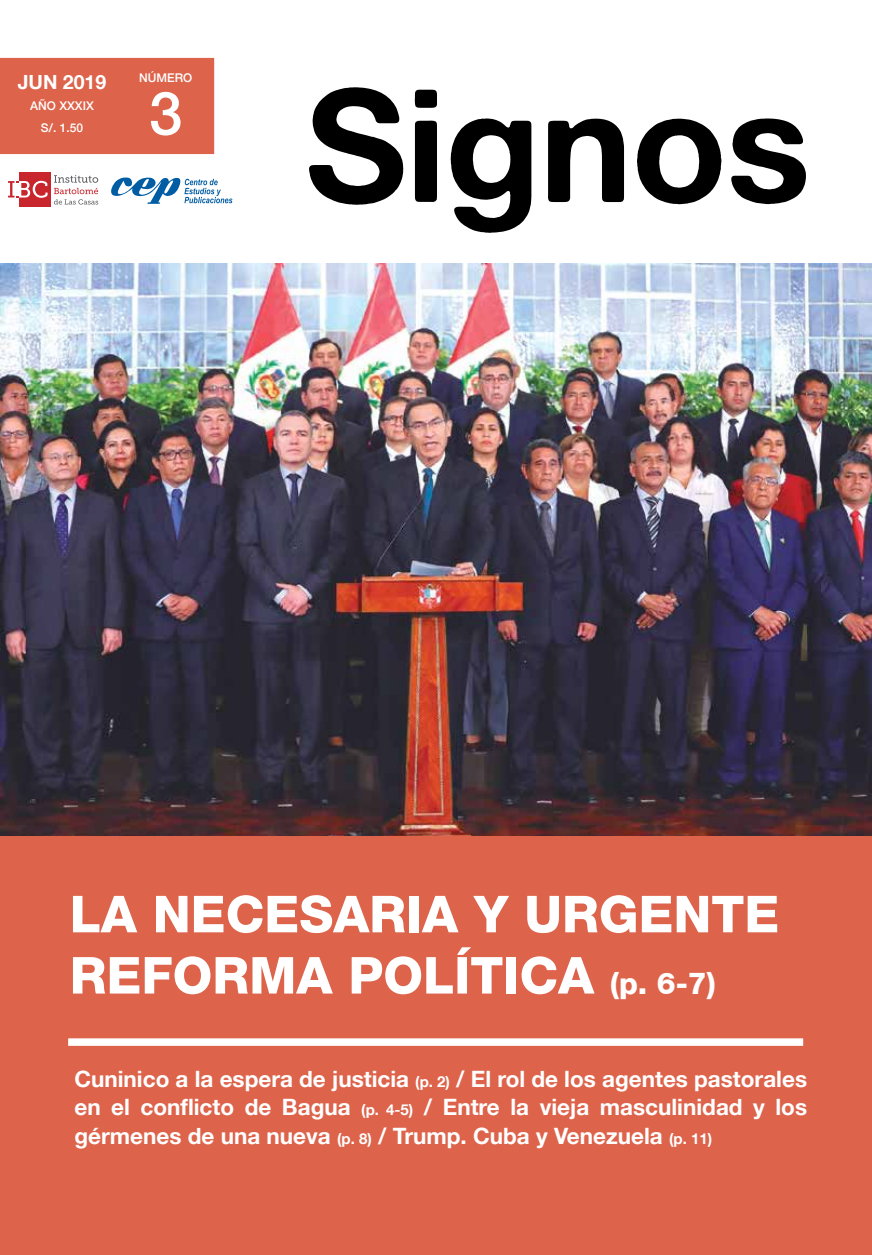
<style>
.page{position:relative;width:872px;height:1255px;background:#fff}
.page>*{position:absolute;margin:0;border:0;box-sizing:border-box;transform-origin:0 0}
.t1{font:500 60px "Helvetica 65";color:#fff}
.t2{font:800 51px/61.2px "Helvetica 85";color:#fff}
.t3{font:700 22.5px/28.5px "Helvetica 75";color:#fff;text-align:justify}
.t4{font:700 19.5px "Helvetica 75";color:#fff}
.t5{font:500 12px/22.5px "Helvetica 65";color:#fff;text-align:center}
.s1{font-size:30px}
.s2{font-size:15px}
</style>
<div class="page">
<img style="left:0;top:263px;width:872px;height:573px">
<div style="left:1px;top:59px;width:212px;height:94px;background:#dd634b"></div>
<div style="left:0;top:58px;width:214px;height:96px;border:2px solid #dd634b"></div>
<svg style="left:309px;top:87px;width:94px;height:118px"></svg>
<svg style="left:415px;top:90px;width:22px;height:112px;background:#202020"></svg>
<svg style="left:451px;top:118px;width:80px;height:115px"></svg>
<svg style="left:548px;top:118px;width:76px;height:84px"></svg>
<svg style="left:637px;top:119px;width:84px;height:85px"></svg>
<svg style="left:731px;top:118px;width:75px;height:86px"></svg>
<svg style="left:111px;top:177px;width:121px;height:27px"></svg>
<div style="left:19px;top:172px;width:32px;height:34px;background:#c9252c"></div>
<svg style="left:54px;top:175px;width:44px;height:29px"></svg>
<svg style="left:8px;top:181px;width:40px;height:17px"></svg>
<div style="left:0;top:836px;width:872px;height:418px;background:#dd634b"></div>
<div style="left:68px;top:1038px;width:735px;height:7px;background:#fff;border:2px solid #fff"></div>
<p class="t5" style="left:139px;top:67px;width:55px">NÚMERO</p>
<p class="t4" style="left:18px;top:70px;width:90px">JUN 2019</p>
<p class="t5" style="left:30px;top:94px;width:65px">AÑO XXXIX<br>S/. 1.50</p>
<h1 class="t1" style="left:149px;top:78px;width:35px">3</h1>
<h2 class="t2" style="left:70px;top:883px;width:711px">LA NECESARIA Y URGENTE<br>REFORMA POLÍTICA <span class="s1">(p. 6-7)</span></h2>
<p class="t3" style="left:74px;top:1063px;width:734px">Cuninico a la espera de justicia <span class="s2">(p. 2)</span> / El rol de los agentes pastorales en el conflicto de Bagua <span class="s2">(p. 4-5)</span> / Entre la vieja masculinidad y los gérmenes de una nueva <span class="s2">(p. 8)</span> / Trump. Cuba y Venezuela <span class="s2">(p. 11)</span></p>
</div>
